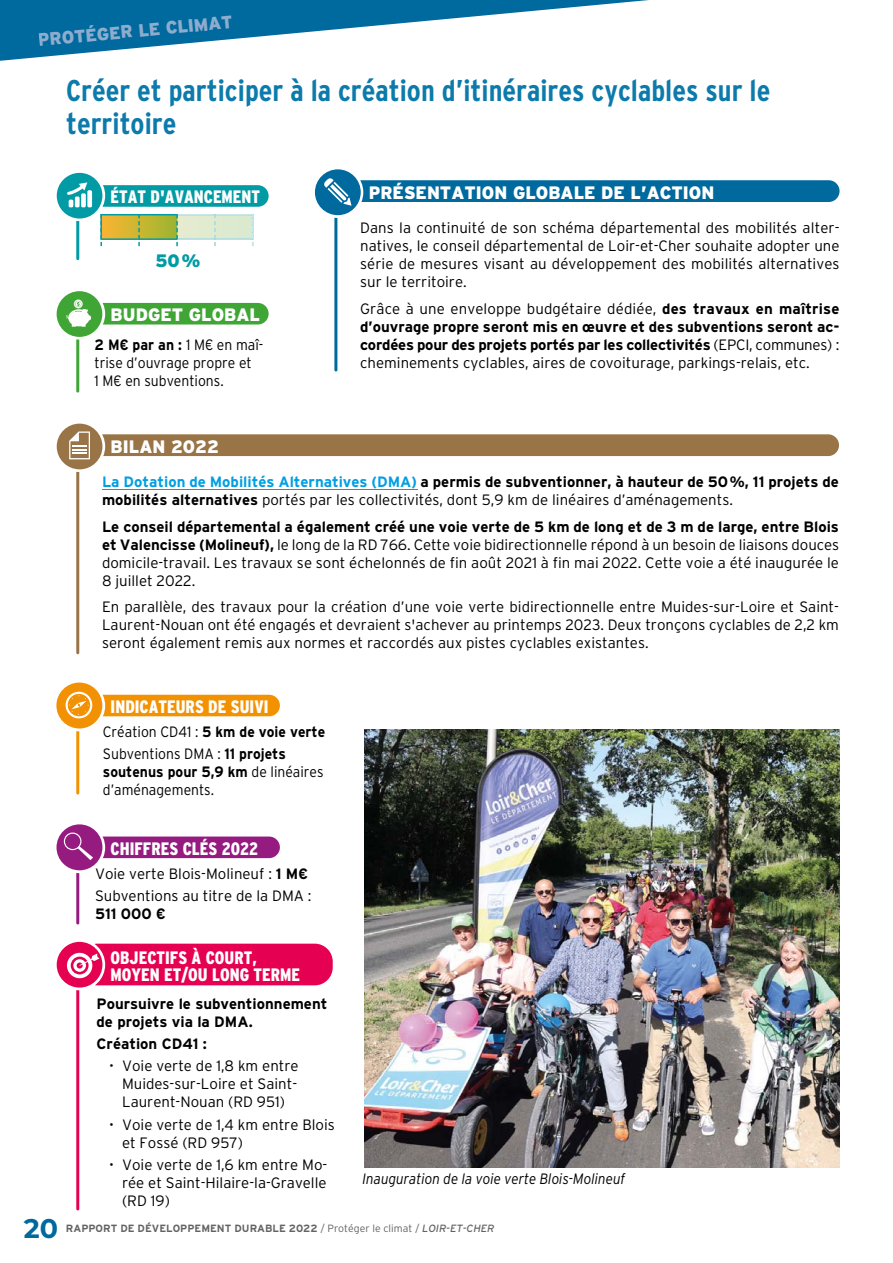
<style>
.page{position:relative;width:893px;height:1263px;background:#fff}
.page>*{position:absolute;margin:0;border:0;box-sizing:border-box;transform-origin:0 0}
.t1{font:700 30px/33px "Interstate Condensed";color:#0c7aab}
.t2{font:700 27px "Montserrat";color:#00699d}
.t3{font:900 18px/16.5px "Interstate Condensed";color:#fff;scale:.95 1}
.t4{font:900 18px "Interstate";color:#fff;scale:.95 1}
.t5{font:900 18px "Interstate";color:#8dacce;scale:.95 1}
.t6{font:900 18px "Interstate";color:#009ba4;scale:.95 1}
.t7{font:300 15px/18px "Interstate";color:#000;text-align:justify}
.t8{font:700 15px/18px "Interstate";color:#000}
.t9{font:300 15px/18px "Interstate";color:#000;scale:.93 1}
.t10{font:italic 300 15px "Interstate";color:#000;scale:.9 1}
.t11{font:700 10.5px "Interstate";color:#646363}
.s1{font-weight:700}
.s2{font-weight:300}
.s3{color:#009fe3}
.s4{font-family:"Interstate Condensed"}
.s5{font-weight:400;font-style:italic}
</style>
<div class="page">
<svg style="left:0;top:0;width:649px;height:61px"></svg>
<div style="left:38px;top:12px;width:195px;height:35px;background:#00699d"></div>
<svg style="left:100px;top:214px;width:154px;height:33px"></svg>
<hr style="left:76px;top:181px;width:3px;height:79px;background:#009ba4;border-radius:2px">
<div style="left:68px;top:185px;width:201px;height:22px;background:#009ba4;border-radius:11px"></div>
<svg style="left:54px;top:170px;width:51px;height:51px"></svg>
<div style="left:57px;top:173px;width:45px;height:46px;background:#009ba4;border-radius:50%"></div>
<svg style="left:67px;top:182px;width:25px;height:25px"></svg>
<hr style="left:334px;top:189px;width:3px;height:183px;background:#00699d;border-radius:2px">
<div style="left:338px;top:180px;width:501px;height:22px;background:#00699d;border-radius:11px"></div>
<div style="left:312px;top:167px;width:51px;height:51px;background:#fff;border-radius:50%"></div>
<div style="left:315px;top:169px;width:46px;height:46px;background:#00699d;border-radius:50%"></div>
<svg style="left:324px;top:178px;width:27px;height:28px"></svg>
<hr style="left:102px;top:489px;width:315px;height:1px;background:#009fe3">
<hr style="left:76px;top:443px;width:3px;height:211px;background:#997446;border-radius:2px">
<div style="left:80px;top:434px;width:759px;height:22px;background:#997446;border-radius:11px"></div>
<svg style="left:54px;top:421px;width:51px;height:51px"></svg>
<div style="left:57px;top:424px;width:45px;height:45px;background:#997446;border-radius:50%"></div>
<svg style="left:69px;top:432px;width:21px;height:27px"></svg>
<img style="left:364px;top:729px;width:475px;height:438px">
<hr style="left:76px;top:300px;width:3px;height:93px;background:#3fa535;border-radius:2px">
<div style="left:68px;top:303px;width:201px;height:22px;background:#3fa535;border-radius:11px"></div>
<svg style="left:54px;top:288px;width:51px;height:52px"></svg>
<div style="left:57px;top:291px;width:45px;height:46px;background:#3fa535;border-radius:50%"></div>
<svg style="left:66px;top:300px;width:25px;height:27px"></svg>
<hr style="left:76px;top:834px;width:3px;height:90px;background:#951b81;border-radius:2px">
<div style="left:68px;top:837px;width:212px;height:21px;background:#951b81;border-radius:11px"></div>
<svg style="left:54px;top:822px;width:51px;height:51px"></svg>
<div style="left:57px;top:824px;width:45px;height:46px;background:#951b81;border-radius:50%"></div>
<svg style="left:64px;top:833px;width:29px;height:27px"></svg>
<hr style="left:76px;top:961px;width:3px;height:249px;background:#e50051;border-radius:2px">
<div style="left:80px;top:944px;width:253px;height:41px;background:#e50051;border-radius:18px"></div>
<svg style="left:54px;top:939px;width:51px;height:51px"></svg>
<div style="left:57px;top:942px;width:45px;height:46px;background:#e50051;border-radius:50%"></div>
<svg style="left:67px;top:953px;width:25px;height:25px"></svg>
<div style="left:71px;top:957px;width:18px;height:17px;background:#e50051;border-radius:50%"></div>
<svg style="left:73px;top:959px;width:13px;height:13px"></svg>
<svg style="left:77px;top:954px;width:22px;height:15px"></svg>
<hr style="left:76px;top:728px;width:3px;height:67px;background:#f39200;border-radius:2px">
<div style="left:68px;top:695px;width:212px;height:21px;background:#f39200;border-radius:11px"></div>
<svg style="left:54px;top:680px;width:51px;height:51px"></svg>
<div style="left:56px;top:683px;width:46px;height:46px;background:#f29103;border-radius:50%"></div>
<svg style="left:66px;top:692px;width:26px;height:26px"></svg>
<svg style="left:68px;top:694px;width:22px;height:22px"></svg>
<svg style="left:69px;top:695px;width:20px;height:20px"></svg>
<p class="t5" style="left:37px;top:33px;width:207px;rotate:-5deg">PROTÉGER LE CLIMAT</p>
<h1 class="t1" style="left:66px;top:76px;width:706px">Créer et participer à la création d’itinéraires cyclables sur le territoire</h1>
<p class="t3" style="left:111px;top:190px;width:159px">ÉTAT D'AVANCEMENT</p>
<p class="t6" style="left:155px;top:254px;width:49px">50 %</p>
<p class="t4" style="left:111px;top:308px;width:159px">BUDGET GLOBAL</p>
<p class="t9" style="left:94px;top:337px;width:183px"><span class="s1">2 M€ par an :</span> 1 M€ en maî&shy;trise d’ouvrage propre et<br>1 M€ en subventions.</p>
<p class="t4" style="left:111px;top:439px;width:116px">BILAN 2022</p>
<p class="t4" style="left:369px;top:185px;width:365px">PRÉSENTATION GLOBALE DE L’ACTION</p>
<p class="t7" style="left:360px;top:220px;width:481px">Dans la continuité de son schéma départemental des mobilités alter&shy;natives, le conseil départemental de Loir-et-Cher souhaite adopter une série de mesures visant au développement des mobilités alternatives sur le territoire.</p>
<p class="t8" style="left:360px;top:301px;width:481px;text-align:justify"><span class="s2">Grâce à une enveloppe budgétaire dédiée,</span> des travaux en maîtrise d’ouvrage propre seront mis en œuvre et des subventions seront ac&shy;cordées pour des projets portés par les collectivités <span class="s2">(EPCI, communes) : cheminements cyclables, aires de covoiturage, parkings-relais, etc.</span></p>
<p class="t8" style="left:102px;top:474px;width:738px"><span class="s3">La Dotation de Mobilités Alternatives (DMA)</span> a permis de subventionner, à hauteur de 50 %, 11 projets de mobilités alternatives <span class="s2">portés par les collectivités, dont 5,9 km de linéaires d’aménagements.</span></p>
<p class="t7" style="left:102px;top:519px;width:739px"><span class="s1">Le conseil départemental a également créé une voie verte de 5 km de long et de 3 m de large, entre Blois et Valencisse (Molineuf),</span> le long de la RD 766. Cette voie bidirectionnelle répond à un besoin de liaisons douces domicile-travail. Les travaux se sont échelonnés de fin août 2021 à fin mai 2022. Cette voie a été inaugurée le 8 juillet 2022.</p>
<p class="t7" style="left:102px;top:599px;width:738px">En parallèle, des travaux pour la création d’une voie verte bidirectionnelle entre Muides-sur-Loire et Saint-Laurent-Nouan ont été engagés et devraient s'achever au printemps 2023. Deux tronçons cyclables de 2,2 km seront également remis aux normes et raccordés aux pistes cyclables existantes.</p>
<p class="t3" style="left:111px;top:700px;width:168px">INDICATEURS DE SUIVI</p>
<p class="t9" style="left:103px;top:722px;width:241px;line-height:22.2px">Création CD41 : <span class="s1">5 km de voie verte<br></span>Subventions DMA : <span class="s1">11 projets</span></p>
<p class="t9" style="left:103px;top:764px;width:239px"><span class="s1">soutenus pour 5,9 km</span> de linéaires d’aménagements.</p>
<p class="t3" style="left:111px;top:841px;width:157px">CHIFFRES CLÉS 2022</p>
<p class="t7" style="left:95px;top:864px;width:218px;line-height:22.2px">Voie verte Blois-Molineuf : <span class="s1">1 M€<br></span>Subventions au titre de la DMA :</p>
<p class="t8" style="left:95px;top:906px;width:72px">511 000 €</p>
<p class="t3" style="left:111px;top:951px;width:201px">OBJECTIFS À COURT,<br>MOYEN ET/OU LONG TERME</p>
<p class="t8" style="left:97px;top:996px;width:232px">Poursuivre le subventionnement de projets via la DMA.</p>
<p class="t8" style="left:97px;top:1036px;width:112px">Création CD41 :</p>
<p class="t7" style="left:122px;top:1058px;width:178px;text-indent:-13px"><span class="s4">•</span> Voie verte de 1,8 km entre Muides-sur-Loire et Saint-Laurent-Nouan (RD 951)</p>
<p class="t7" style="left:122px;top:1116px;width:214px;text-indent:-13px"><span class="s4">•</span> Voie verte de 1,4 km entre Blois et Fossé (RD 957)</p>
<p class="t7" style="left:122px;top:1157px;width:207px;text-indent:-13px"><span class="s4">•</span> Voie verte de 1,6 km entre Mo&shy;rée et Saint-Hilaire-la-Gravelle (RD 19)</p>
<p class="t10" style="left:363px;top:1173px;width:294px">Inauguration de la voie verte Blois-Molineuf</p>
<h2 class="t2" style="left:24px;top:1217px;width:36px">20</h2>
<p class="t11" style="left:66px;top:1224px;width:430px">RAPPORT DE DÉVELOPPEMENT DURABLE 2022 <span class="s2">/ Protéger le climat /</span> <span class="s5">LOIR-ET-CHER</span></p>
</div>
